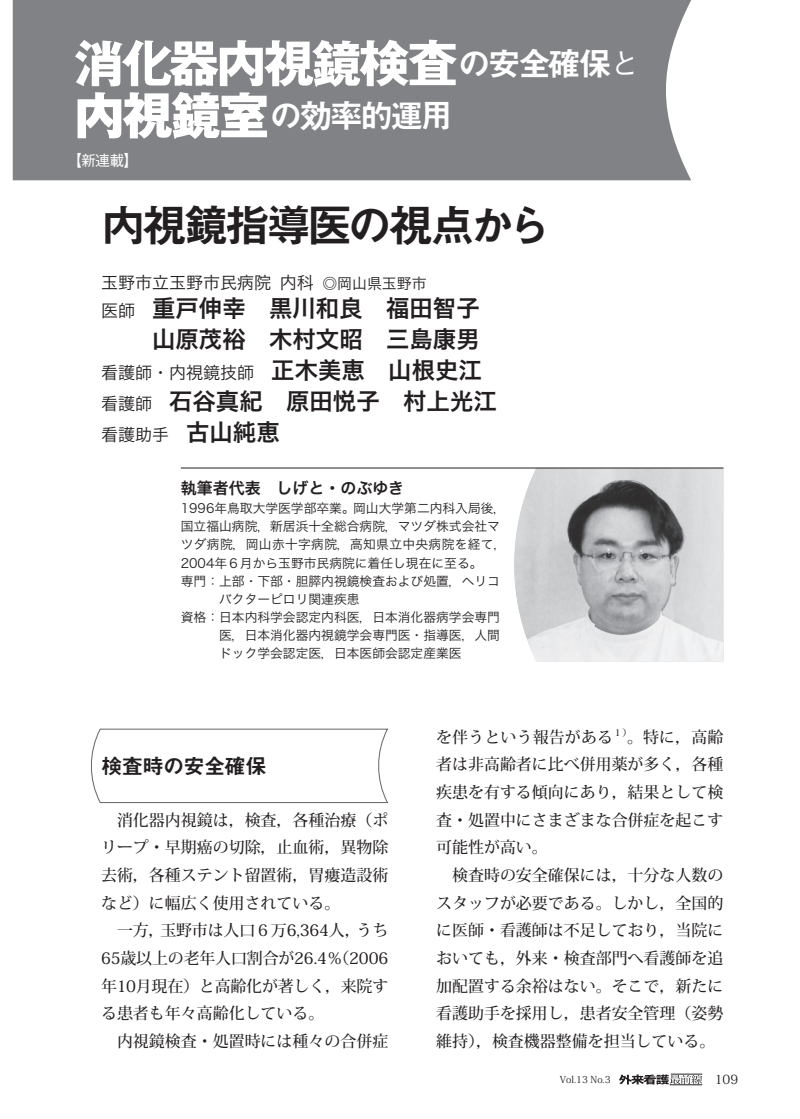
<style>
.page{position:relative;width:800px;height:1119px;background:#fff}
.page>*{position:absolute;margin:0;border:0;box-sizing:border-box;transform-origin:0 0}
.t1{font:700 49.95px "Gothic MB101 Pro";letter-spacing:-.05em;color:#fff}
.t2{font:44.7px "Midashi Go Pro MB31";letter-spacing:-.075em;color:#231f20}
.t3{font:33px "Midashi Go Pro MB31";letter-spacing:-.085em;color:#fff}
.t4{font:23.4px/30.9px "Hira Kaku Pro W6";color:#231f20;text-align:right}
.t5{font:21.3px "Midashi Go Pro MB31";letter-spacing:-.025em;color:#231f20}
.t6{font:16.95px "Hira Kaku Pro W3";color:#231f20}
.t7{font:500 15.9px/27.6px "Koz Min Std";color:#231f20}
.t8{font:15.9px "Hira Kaku Pro W6";color:#231f20}
.t9{font:500 14.85px "Gothic BBB Pro";color:#fff}
.t10{font:12.75px "Hira Kaku Pro W3";color:#231f20}
.t11{font:12.75px "Hira Kaku Pro W3";letter-spacing:.025em;color:#231f20}
.t12{font:12.75px "Koz Min Std";color:#231f20}
.t13{font:9.6px "Koz Min Std";color:#231f20}
.s1{font-family:"Midashi Go Pro MB31";font-weight:400;font-size:33px}
.s2{font-family:"Gothic MB101 Pro";font-weight:800;font-size:49.95px}
.s3{font-size:14.85px}
.s4{font-family:"Hira Kaku Pro W3";font-size:16.95px}
.s5{font-family:"Hira Kaku Pro W6";font-size:23.4px}
</style>
<div class="page">
<div style="left:13px;top:0;width:678px;height:180px;background:#808285"></div>
<svg style="left:91px;top:728px;width:298px;height:75px"></svg>
<img style="left:506px;top:468px;width:217px;height:193px">
<hr style="left:181px;top:467px;width:542px;height:1px;background:#231f20">
<svg style="left:619px;top:1074px;width:83px;height:10px"></svg>
<hr style="left:670px;top:1073px;width:32px;height:1px;background:#231f20">
<hr style="left:669px;top:1084px;width:33px;height:1px;background:#231f20">
<h1 class="t1" style="left:74px;top:22px;width:565px">消化器内視鏡検査<span class="s1">の安全確保</span><sup>と</sup></h1>
<h3 class="t3" style="left:74px;top:89px;width:380px"><span class="s2">内視鏡室</span>の効率的運用</h3>
<p class="t9" style="left:67px;top:149px;width:73px">【新連載】</p>
<h2 class="t2" style="left:101px;top:190px;width:452px">内視鏡指導医の視点から</h2>
<p class="t6" style="left:101px;top:268px;width:327px">玉野市立玉野市民病院内科 <span class="s3">◎岡山県玉野市</span></p>
<h3 class="t4" style="left:101px;top:292px;width:380px"><span class="s4">医師</span> 重戸伸幸 黒川和良　福田智子山原茂裕　木村文昭 三島康男</h3>
<p class="t6" style="left:101px;top:357px;width:382px">看護師・内視鏡技師 <span class="s5">正木美恵　山根史江</span></p>
<h3 class="t4" style="left:101px;top:384px;width:397px"><span class="s4">看護師</span> 石谷真紀　原田悦子　村上光江</h3>
<p class="t6" style="left:101px;top:419px;width:180px">看護助手 <span class="s5">古山純恵</span></p>
<p class="t8" style="left:181px;top:473px;width:225px">執筆者代表　しげと・のぶゆき</p>
<p class="t10" style="left:181px;top:497px;width:327px">1996年鳥取大学医学部卒業。岡山大学第二内科入局後，</p>
<p class="t10" style="left:181px;top:515px;width:320px">国立福山病院，新居浜十全総合病院，マツダ株式会社マ</p>
<p class="t11" style="left:181px;top:533px;width:327px">ツダ病院，岡山赤十字病院，高知県立中央病院を経て，</p>
<p class="t10" style="left:181px;top:551px;width:303px">2004年６月から玉野市民病院に着任し現在に至る。</p>
<p class="t10" style="left:181px;top:569px;width:320px">専門：上部・下部・胆膵内視鏡検査および処置，ヘリコ</p>
<p class="t10" style="left:219px;top:587px;width:142px">バクターピロリ関連疾患</p>
<p class="t10" style="left:181px;top:605px;width:320px">資格：日本内科学会認定内科医，日本消化器病学会専門</p>
<p class="t10" style="left:219px;top:623px;width:282px">医，日本消化器内視鏡学会専門医・指導医，人間</p>
<p class="t10" style="left:219px;top:641px;width:244px">ドック学会認定医，日本医師会認定産業医</p>
<h3 class="t5" style="left:101px;top:749px;width:167px">検査時の安全確保</h3>
<p class="t7" style="left:101px;top:806px;width:289px">　消化器内視鏡は，検査，各種治療（ポリープ・早期癌の切除，止血術，異物除去術，各種ステント留置術，胃瘻造設術など）に幅広く使用されている。<br>　一方，玉野市は人口６万6,364人，うち<br>65歳以上の老年人口割合が26.4％（2006年10月現在）と高齢化が著しく，来院する患者も年々高齢化している。<br>　内視鏡検査・処置時には種々の合併症</p>
<p class="t7" style="left:436px;top:723px;width:289px">を伴うという報告がある<sup>１）</sup>。特に，高齢者は非高齢者に比べ併用薬が多く，各種疾患を有する傾向にあり，結果として検査・処置中にさまざまな合併症を起こす可能性が高い。<br>　検査時の安全確保には，十分な人数のスタッフが必要である。しかし，全国的に医師・看護師は不足しており，当院においても，外来・検査部門へ看護師を追加配置する余裕はない。そこで，新たに看護助手を採用し，患者安全管理（姿勢維持），検査機器整備を担当している。</p>
<p class="t13" style="left:559px;top:1073px;width:52px">Vol.13 No.3</p>
<p class="t12" style="left:714px;top:1071px;width:25px">109</p>
</div>
